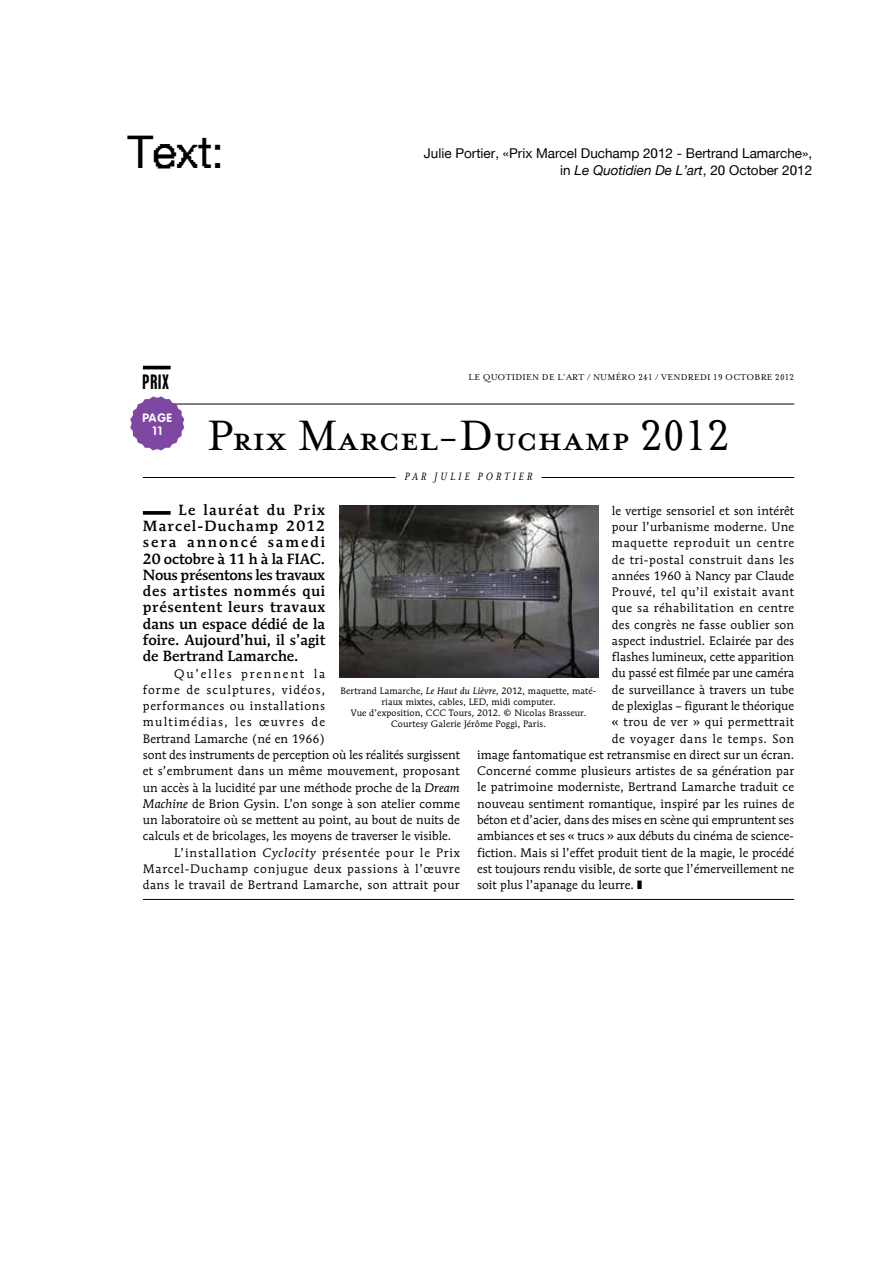
<style>
.page{position:relative;width:893px;height:1263px;background:#fff}
.page>*{position:absolute;margin:0;border:0;box-sizing:border-box;transform-origin:0 0}
.t1{font:48.9px "Mrs Eaves Petite Caps";letter-spacing:-.01em;color:#000}
.t2{font:45px "LC Miedingervs Licko OUTSIDE";color:#000}
.t3{font:700 20.7px "Garage Gothic";color:#000}
.t4{font:500 14.7px/16.4px "Mendoza Roman";color:#000;text-align:justify}
.t5{font:13.5px/16.5px "LC Miedingervs Licko INSIDE";color:#000;text-align:right}
.t6{font:12.15px "Mendoza Roman";letter-spacing:.005em;color:#000}
.t7{font:12.15px "Mendoza Roman";letter-spacing:.05em;color:#000}
.t8{font:12.15px "Mendoza Roman";letter-spacing:.035em;color:#000}
.t9{font:12.15px "Mendoza Roman";letter-spacing:.03em;color:#000}
.t10{font:12.15px "Mendoza Roman";letter-spacing:.065em;color:#000}
.t11{font:12.15px "Mendoza Roman";letter-spacing:.055em;color:#000}
.t12{font:12.15px "Mendoza Roman";letter-spacing:.04em;color:#000}
.t13{font:12.15px "Mendoza Roman";letter-spacing:.085em;color:#000}
.t14{font:12.15px "Mendoza Roman";letter-spacing:.06em;color:#000}
.t15{font:12.15px "Mendoza Roman";letter-spacing:.1em;color:#000}
.t16{font:12.15px "Mendoza Roman";letter-spacing:.15em;color:#000}
.t17{font:italic 12.15px "Mrs Eaves";letter-spacing:.225em;color:#000}
.t18{font:700 12px/13.5px "VAG Rounded";letter-spacing:.07em;color:#fff;text-align:center}
.t19{font:9.75px "Helvetica";color:#000}
.t20{font:9.75px "Mrs Eaves Roman";letter-spacing:.02em;color:#000}
.t21{font:9.15px/10.9px "Mendoza Roman";letter-spacing:.01em;color:#000;text-align:center}
.s1{font-style:italic}
.s2{font-family:"Mrs Eaves Petite Caps"}
</style>
<div class="page">
<hr style="left:143px;top:366px;width:28px;height:3px;background:#000">
<hr style="left:143px;top:404px;width:651px;height:1px;background:#000">
<svg style="left:130px;top:396px;width:54px;height:54px"></svg>
<hr style="left:143px;top:899px;width:651px;height:1px;background:#000">
<svg style="left:143px;top:511px;width:28px;height:4px"></svg>
<hr style="left:143px;top:477px;width:651px;height:1px;background:#000">
<div style="left:396px;top:471px;width:146px;height:11px;background:#fff"></div>
<img style="left:339px;top:505px;width:259px;height:173px">
<h2 class="t2" style="left:128px;top:126px;width:98px">Text:</h2>
<p class="t5" style="left:424px;top:145px;width:390px">Julie Portier, «Prix Marcel Duchamp 2012 - Bertrand Lamarche», in <span class="s1">Le Quotidien De L’art</span>, 20 October 2012</p>
<h3 class="t3" style="left:142px;top:371px;width:28px">prIx</h3>
<p class="t20" style="left:469px;top:372px;width:327px">LE QUOTIDIEN DE L’ART / NUMÉRO <span class="s2">241</span> / VENDREDI <span class="s2">19</span> OCTOBRE <span class="s2">2012</span></p>
<p class="t18" style="left:142px;top:411px;width:31px">page<br>11</p>
<h1 class="t1" style="left:207px;top:410px;width:524px">Prix marcel-duchamp 2012</h1>
<p class="t17" style="left:405px;top:470px;width:129px">PAR JULIE PORTIER</p>
<p class="t4" style="left:143px;top:501px;width:184px;text-indent:36px">Le lauréat du Prix Marcel-Duchamp 2012 sera annoncé samedi 20 octobre à 11 h à la FIAC.<br>Nous présentons les travaux des artistes nommés qui présentent leurs travaux dans un espace dédié de la foire. Aujourd’hui, il s’agit de Bertrand Lamarche.</p>
<p class="t16" style="left:174px;top:666px;width:153px">Qu’elles prennent la</p>
<p class="t13" style="left:143px;top:682px;width:184px">forme de sculptures, vidéos,</p>
<p class="t7" style="left:143px;top:698px;width:184px">performances ou installations</p>
<p class="t15" style="left:143px;top:715px;width:184px">multimédias, les œuvres de</p>
<p class="t6" style="left:143px;top:731px;width:184px">Bertrand Lamarche (né en 1966)</p>
<p class="t6" style="left:143px;top:747px;width:319px">sont des instruments de perception où les réalités surgissent</p>
<p class="t6" style="left:143px;top:763px;width:318px">et s’embrument dans un même mouvement, proposant</p>
<p class="t6" style="left:143px;top:780px;width:318px">un accès à la lucidité par une méthode proche de la <span class="s1">Dream</span></p>
<p class="t6" style="left:143px;top:796px;width:319px"><span class="s1">Machine</span> de Brion Gysin. L’on songe à son atelier comme</p>
<p class="t6" style="left:143px;top:812px;width:318px">un laboratoire où se mettent au point, au bout de nuits de</p>
<p class="t6" style="left:143px;top:829px;width:310px">calculs et de bricolages, les moyens de traverser le visible.</p>
<p class="t10" style="left:174px;top:845px;width:287px">L’installation <span class="s1">Cyclocity</span> présentée pour le Prix</p>
<p class="t11" style="left:143px;top:861px;width:319px">Marcel-Duchamp conjugue deux passions à l’œuvre</p>
<p class="t9" style="left:143px;top:877px;width:318px">dans le travail de Bertrand Lamarche, son attrait pour</p>
<p class="t6" style="left:612px;top:503px;width:184px">le vertige sensoriel et son intérêt</p>
<p class="t6" style="left:612px;top:519px;width:184px">pour l’urbanisme moderne. Une</p>
<p class="t14" style="left:612px;top:535px;width:184px">maquette reproduit un centre</p>
<p class="t8" style="left:612px;top:552px;width:184px">de tri-postal construit dans les</p>
<p class="t6" style="left:612px;top:568px;width:184px">années 1960 à Nancy par Claude</p>
<p class="t7" style="left:612px;top:584px;width:184px">Prouvé, tel qu’il existait avant</p>
<p class="t12" style="left:612px;top:601px;width:184px">que sa réhabilitation en centre</p>
<p class="t6" style="left:612px;top:617px;width:184px">des congrès ne fasse oublier son</p>
<p class="t6" style="left:612px;top:633px;width:184px">aspect industriel. Eclairée par des</p>
<p class="t6" style="left:612px;top:649px;width:184px">flashes lumineux, cette apparition</p>
<p class="t6" style="left:612px;top:666px;width:184px">du passé est filmée par une caméra</p>
<p class="t6" style="left:612px;top:682px;width:184px">de surveillance à travers un tube</p>
<p class="t6" style="left:612px;top:698px;width:184px">de plexiglas – figurant le théorique</p>
<p class="t8" style="left:612px;top:715px;width:184px">« trou de ver » qui permettrait</p>
<p class="t7" style="left:612px;top:731px;width:184px">de voyager dans le temps. Son</p>
<p class="t6" style="left:477px;top:747px;width:319px">image fantomatique est retransmise en direct sur un écran.</p>
<p class="t6" style="left:477px;top:763px;width:319px">Concerné comme plusieurs artistes de sa génération par</p>
<p class="t6" style="left:477px;top:780px;width:318px">le patrimoine moderniste, Bertrand Lamarche traduit ce</p>
<p class="t6" style="left:477px;top:796px;width:319px">nouveau sentiment romantique, inspiré par les ruines de</p>
<p class="t6" style="left:477px;top:812px;width:318px">béton et d’acier, dans des mises en scène qui empruntent ses</p>
<p class="t6" style="left:477px;top:828px;width:318px">ambiances et ses « trucs » aux débuts du cinéma de science-</p>
<p class="t6" style="left:477px;top:845px;width:318px">fiction. Mais si l’effet produit tient de la magie, le procédé</p>
<p class="t6" style="left:477px;top:861px;width:318px">est toujours rendu visible, de sorte que l’émerveillement ne</p>
<p class="t6" style="left:477px;top:877px;width:167px">soit plus l’apanage du leurre. ❚</p>
<p class="t21" style="left:341px;top:685px;width:257px">Bertrand Lamarche, <span class="s1">Le Haut du Lièvre</span>, 2012, maquette, maté&shy;riaux mixtes, cables, LED, midi computer.<br>Vue d’exposition, CCC Tours, 2012. © Nicolas Brasseur.<br>Courtesy Galerie Jérôme Poggi, Paris.</p>
<p class="t19" style="left:147px;top:878px;width:378px">QDA_H122_L188:MAC_VAL_parution_15_17_19_20_octobre 10/10/12 12:32 Page1</p>
</div>
